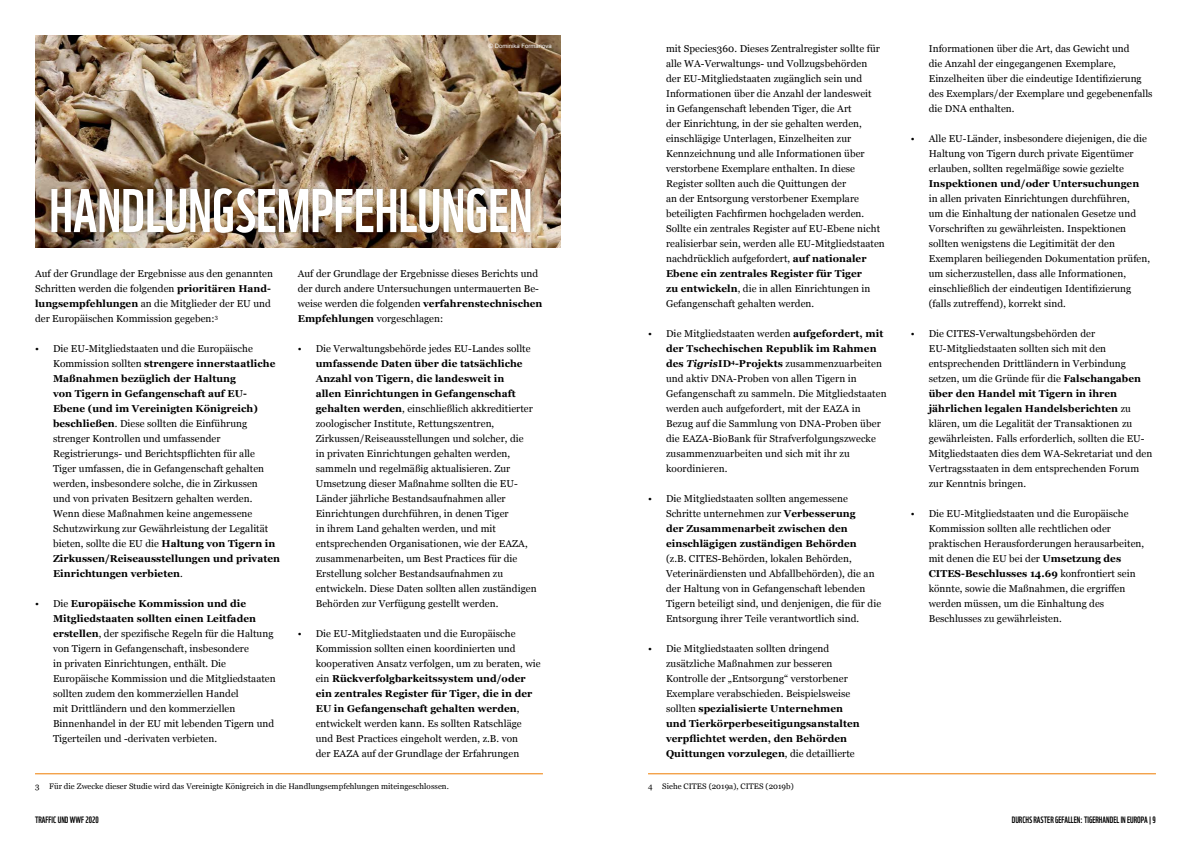
<style>
.page{position:relative;width:1191px;height:842px;background:#fff}
.page>*{position:absolute;margin:0;border:0;box-sizing:border-box;transform-origin:0 0}
.Heading_1{font:59.8px "WWF";color:#fff}
.t1{font:10px/15px "Georgia";letter-spacing:.005em;color:#000}
.t2{font:9px "WWF";color:#000}
.Footnote{font:8px "Georgia";letter-spacing:.005em;color:#000}
.Copyright_Credit{font:6px "Arial";color:#fff}
.s1{font-weight:700}
.s2{font-weight:700;font-style:italic}
</style>
<div class="page">
<hr style="left:648px;top:773px;width:508px;height:1px;background:#ef7d00">
<img style="left:35px;top:35px;width:525px;height:213px">
<div style="left:47px;top:183px;width:488px;height:54px;background:#000;opacity:.33"></div>
<hr style="left:35px;top:773px;width:508px;height:1px;background:#ef7d00">
<p class="Copyright_Credit" style="left:489px;top:42px;width:65px">© Dominika Formanova</p>
<p class="Heading_1" style="left:49px;top:164px;width:485px">HANDLUNGSEMPFEHLUNGEN</p>
<p class="t1" style="left:35px;top:266px;width:239px">Auf der Grundlage der Ergebnisse aus den genannten Schritten werden die folgenden <span class="s1">prioritären Hand&shy;lungsempfehlungen</span> an die Mitglieder der EU und der Europäischen Kommission gegeben:<sup>3</sup></p>
<p class="t1" style="left:53px;top:341px;width:228px;text-indent:-18px">• Die EU-Mitgliedstaaten und die Europäische Kommission sollten <span class="s1">strengere innerstaatliche Maßnahmen bezüglich der Haltung<br>von Tigern in Gefangenschaft auf EU-Ebene (und im Vereinigten Königreich) beschließen</span>. Diese sollten die Einführung strenger Kontrollen und umfassender Registrierungs- und Berichtspflichten für alle Tiger umfassen, die in Gefangenschaft gehalten werden, insbesondere solche, die in Zirkussen<br>und von privaten Besitzern gehalten werden.<br>Wenn diese Maßnahmen keine angemessene Schutzwirkung zur Gewährleistung der Legalität bieten, sollte die EU die <span class="s1">Haltung von Tigern in Zirkussen/Reiseausstellungen und privaten Einrichtungen verbieten</span>.</p>
<p class="t1" style="left:53px;top:596px;width:224px;text-indent:-18px">• Die <span class="s1">Europäische Kommission und die Mitgliedstaaten sollten einen Leitfaden erstellen</span>, der spezifische Regeln für die Haltung von Tigern in Gefangenschaft, insbesondere<br>in privaten Einrichtungen, enthält. Die Europäische Kommission und die Mitgliedstaaten sollten zudem den kommerziellen Handel<br>mit Drittländern und den kommerziellen Binnenhandel in der EU mit lebenden Tigern und Tigerteilen und -derivaten verbieten.</p>
<p class="Footnote" style="left:35px;top:781px;width:415px">3 Für die Zwecke dieser Studie wird das Vereinigte Königreich in die Handlungsempfehlungen miteingeschlossen.</p>
<p class="t1" style="left:298px;top:266px;width:246px">Auf der Grundlage der Ergebnisse dieses Berichts und der durch andere Untersuchungen untermauerten Be&shy;weise werden die folgenden <span class="s1">verfahrenstechnischen Empfehlungen</span> vorgeschlagen:</p>
<p class="t1" style="left:316px;top:341px;width:222px;text-indent:-18px">• Die Verwaltungsbehörde jedes EU-Landes sollte <span class="s1">umfassende Daten über die tatsächliche Anzahl von Tigern, die landesweit in<br>allen Einrichtungen in Gefangenschaft gehalten werden</span>, einschließlich akkreditierter zoologischer Institute, Rettungszentren, Zirkussen/Reiseausstellungen und solcher, die<br>in privaten Einrichtungen gehalten werden, sammeln und regelmäßig aktualisieren. Zur Umsetzung dieser Maßnahme sollten die EU-Länder jährliche Bestandsaufnahmen aller Einrichtungen durchführen, in denen Tiger<br>in ihrem Land gehalten werden, und mit entsprechenden Organisationen, wie der EAZA, zusammenarbeiten, um Best Practices für die Erstellung solcher Bestandsaufnahmen zu entwickeln. Diese Daten sollten allen zuständigen Behörden zur Verfügung gestellt werden.</p>
<p class="t1" style="left:316px;top:626px;width:226px;text-indent:-18px">• Die EU-Mitgliedstaaten und die Europäische Kommission sollten einen koordinierten und kooperativen Ansatz verfolgen, um zu beraten, wie ein <span class="s1">Rückverfolgbarkeitssystem und/oder ein zentrales Register für Tiger, die in der EU in Gefangenschaft gehalten werden</span>, entwickelt werden kann. Es sollten Ratschläge und Best Practices eingeholt werden, z.B. von<br>der EAZA auf der Grundlage der Erfahrungen</p>
<p class="t1" style="left:666px;top:41px;width:220px">mit Species360. Dieses Zentralregister sollte für alle WA-Verwaltungs- und Vollzugsbehörden<br>der EU-Mitgliedstaaten zugänglich sein und Informationen über die Anzahl der landesweit<br>in Gefangenschaft lebenden Tiger, die Art<br>der Einrichtung, in der sie gehalten werden, einschlägige Unterlagen, Einzelheiten zur Kennzeichnung und alle Informationen über verstorbene Exemplare enthalten. In diese Register sollten auch die Quittungen der<br>an der Entsorgung verstorbener Exemplare beteiligten Fachfirmen hochgeladen werden.<br>Sollte ein zentrales Register auf EU-Ebene nicht realisierbar sein, werden alle EU-Mitgliedstaaten nachdrücklich aufgefordert, <span class="s1">auf nationaler Ebene ein zentrales Register für Tiger<br>zu entwickeln</span>, die in allen Einrichtungen in Gefangenschaft gehalten werden.</p>
<p class="t1" style="left:666px;top:326px;width:222px;text-indent:-18px">• Die Mitgliedstaaten werden <span class="s1">aufgefordert, mit der Tschechischen Republik im Rahmen des</span> <span class="s2">Tigris</span><span class="s1">ID</span><sup>4</sup><span class="s1">-Projekts</span> zusammenzuarbeiten und aktiv DNA-Proben von allen Tigern in Gefangenschaft zu sammeln. Die Mitgliedstaaten werden auch aufgefordert, mit der EAZA in Bezug auf die Sammlung von DNA-Proben über die EAZA-BioBank für Strafverfolgungszwecke zusammenzuarbeiten und sich mit ihr zu koordinieren.</p>
<p class="t1" style="left:666px;top:491px;width:217px;text-indent:-18px">• Die Mitgliedstaaten sollten angemessene Schritte unternehmen zur <span class="s1">Verbesserung<br>der Zusammenarbeit zwischen den einschlägigen zuständigen Behörden<br></span>(z.B. CITES-Behörden, lokalen Behörden, Veterinärdiensten und Abfallbehörden), die an der Haltung von in Gefangenschaft lebenden Tigern beteiligt sind, und denjenigen, die für die Entsorgung ihrer Teile verantwortlich sind.</p>
<p class="t1" style="left:666px;top:641px;width:195px;text-indent:-18px">• Die Mitgliedstaaten sollten dringend zusätzliche Maßnahmen zur besseren Kontrolle der „Entsorgung“ verstorbener Exemplare verabschieden. Beispielsweise sollten <span class="s1">spezialisierte Unternehmen und Tierkörperbeseitigungsanstalten verpflichtet werden, den Behörden Quittungen vorzulegen</span>, die detaillierte</p>
<p class="Footnote" style="left:648px;top:781px;width:147px">4 Siehe CITES (2019a), CITES (2019b)</p>
<p class="t1" style="left:928px;top:41px;width:225px">Informationen über die Art, das Gewicht und<br>die Anzahl der eingegangenen Exemplare, Einzelheiten über die eindeutige Identifizierung des Exemplars/der Exemplare und gegebenenfalls die DNA enthalten.</p>
<p class="t1" style="left:928px;top:131px;width:223px;text-indent:-18px">• Alle EU-Länder, insbesondere diejenigen, die die Haltung von Tigern durch private Eigentümer erlauben, sollten regelmäßige sowie gezielte <span class="s1">Inspektionen und/oder Untersuchungen </span>in allen privaten Einrichtungen durchführen,<br>um die Einhaltung der nationalen Gesetze und Vorschriften zu gewährleisten. Inspektionen sollten wenigstens die Legitimität der den Exemplaren beiliegenden Dokumentation prüfen, um sicherzustellen, dass alle Informationen, einschließlich der eindeutigen Identifizierung (falls zutreffend), korrekt sind.</p>
<p class="t1" style="left:928px;top:326px;width:225px;text-indent:-18px">• Die CITES-Verwaltungsbehörden der EU-Mitgliedstaaten sollten sich mit den entsprechenden Drittländern in Verbindung setzen, um die Gründe für die <span class="s1">Falschangaben über den Handel mit Tigern in ihren jährlichen legalen Handelsberichten</span> zu klären, um die Legalität der Transaktionen zu gewährleisten. Falls erforderlich, sollten die EU-Mitgliedstaaten dies dem WA-Sekretariat und den Vertragsstaaten in dem entsprechenden Forum zur Kenntnis bringen.</p>
<p class="t1" style="left:928px;top:506px;width:217px;text-indent:-18px">• Die EU-Mitgliedstaaten und die Europäische Kommission sollten alle rechtlichen oder praktischen Herausforderungen herausarbeiten, mit denen die EU bei der <span class="s1">Umsetzung des CITES-Beschlusses 14.69</span> konfrontiert sein könnte, sowie die Maßnahmen, die ergriffen werden müssen, um die Einhaltung des Beschlusses zu gewährleisten.</p>
<p class="t2" style="left:35px;top:813px;width:65px">TRAFFIC UND WWF 2020</p>
<p class="t2" style="left:1011px;top:813px;width:146px">DURCHS RASTER GEFALLEN: TIGERHANDEL IN EUROPA | 9</p>
</div>
